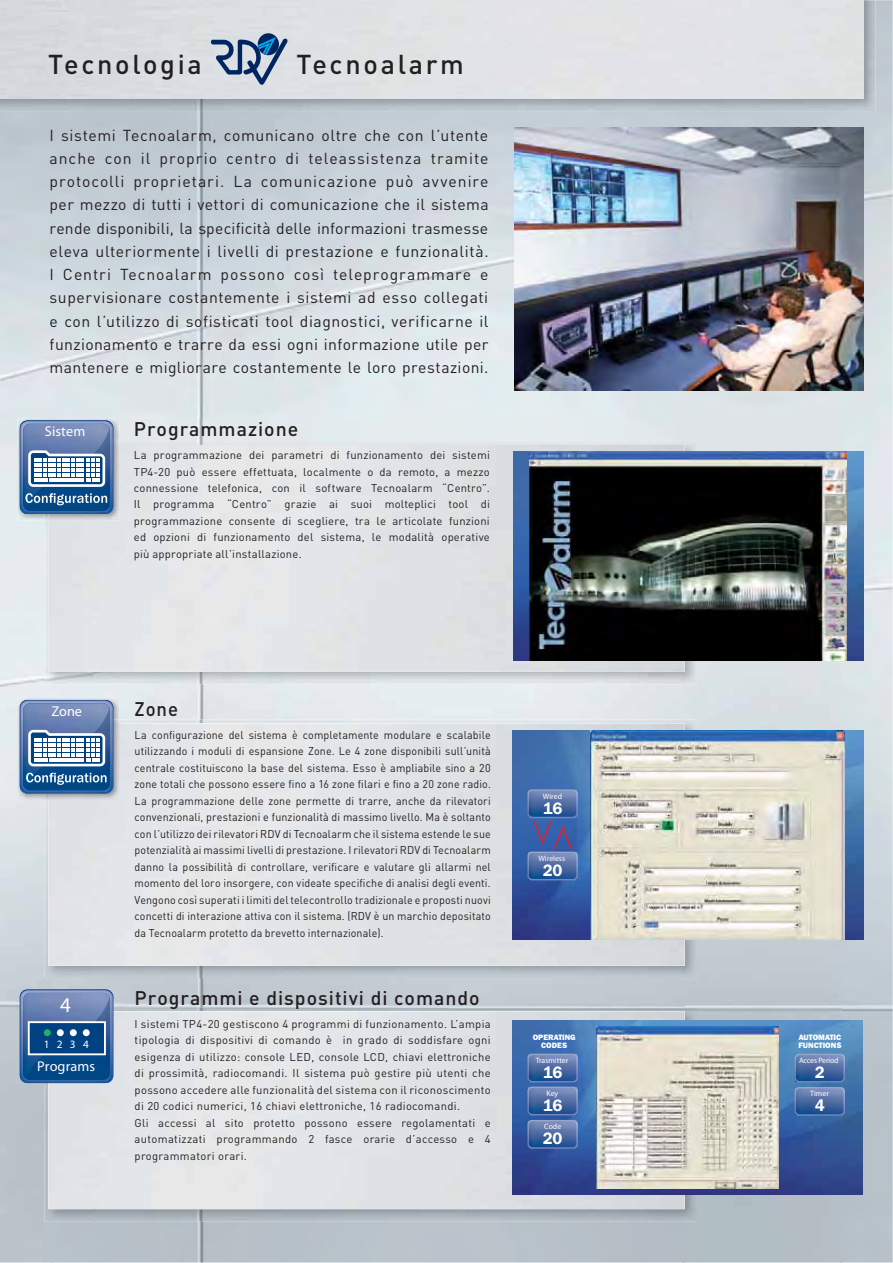
<style>
.page{position:relative;width:893px;height:1263px;background:#fff}
.page>*{position:absolute;margin:0;border:0;box-sizing:border-box;transform-origin:0 0}
.t1{font:500 27px "DIN";letter-spacing:.1em;color:#231f20}
.t2{font:500 21px "ITC Franklin Gothic Std";color:#fff}
.t3{font:500 19.5px "DIN";letter-spacing:.05em;color:#231f20}
.t4{font:500 19.5px "DIN";letter-spacing:.05em;color:#231f20;scale:.95 1}
.t5{font:600 16.35px "Franklin Gothic IT Cby BT";color:#fff}
.t6{font:15.75px/23.2px "DIN";letter-spacing:.025em;color:#231f20;text-align:justify}
.t7{font:500 14.25px "ITC Franklin Gothic Std";letter-spacing:.01em;color:#fff}
.t8{font:11.25px/16.5px "DIN";letter-spacing:.03em;color:#231f20;text-align:justify}
.t9{font:11.25px/16.5px "DIN";letter-spacing:.03em;color:#231f20;text-align:justify;scale:.95 1}
.t10{font:500 11.25px "ITC Franklin Gothic Std";color:#fff}
.t11{font:500 7.8px "ITC Franklin Gothic Std";color:#fff}
.t12{font:800 7.8px/8.2px "Franklin Gothic IT Cby BT";color:#fff;text-align:center}
.t13{font:500 7.8px "ITC Franklin Gothic Std";letter-spacing:-.02em;color:#fff}
</style>
<div class="page">
<img style="left:842px;top:0;width:51px;height:1263px">
<img style="left:0;top:111px;width:842px;height:309px">
<img style="left:0;top:420px;width:51px;height:843px">
<div style="left:120px;top:420px;width:722px;height:32px;background:#e3e8eb"></div>
<img style="left:684px;top:661px;width:158px;height:602px">
<div style="left:51px;top:684px;width:633px;height:36px;background:#e5eaef"></div>
<div style="left:51px;top:978px;width:633px;height:29px;background:#c1cad1"></div>
<div style="left:51px;top:1222px;width:633px;height:41px;background:#b7c0c9"></div>
<img style="left:0;top:0;width:875px;height:111px">
<img style="left:0;top:0;width:863px;height:99px">
<div style="left:120px;top:441px;width:577px;height:11px;background:#e2e5ea"></div>
<img style="left:44px;top:520px;width:50px;height:164px">
<img style="left:647px;top:661px;width:50px;height:23px">
<img style="left:94px;top:672px;width:553px;height:12px">
<img style="left:48px;top:445px;width:637px;height:227px">
<img style="left:513px;top:452px;width:350px;height:209px">
<img style="left:529px;top:452px;width:317px;height:209px">
<img style="left:120px;top:720px;width:577px;height:10px">
<img style="left:44px;top:800px;width:50px;height:178px">
<img style="left:647px;top:940px;width:50px;height:38px">
<img style="left:94px;top:966px;width:553px;height:12px">
<img style="left:48px;top:724px;width:637px;height:242px">
<img style="left:113px;top:1007px;width:584px;height:14px">
<img style="left:44px;top:1083px;width:50px;height:139px">
<img style="left:647px;top:1195px;width:50px;height:27px">
<img style="left:94px;top:1209px;width:553px;height:13px">
<img style="left:48px;top:1011px;width:637px;height:198px">
<img style="left:513px;top:1021px;width:350px;height:174px">
<img style="left:513px;top:730px;width:350px;height:210px">
<img style="left:514px;top:128px;width:349px;height:263px">
<img style="left:597px;top:1027px;width:182px;height:162px">
<img style="left:590px;top:730px;width:254px;height:210px">
<img style="left:794px;top:1054px;width:51px;height:28px">
<img style="left:794px;top:1087px;width:51px;height:29px">
<img style="left:527px;top:1087px;width:51px;height:28px">
<img style="left:527px;top:1054px;width:51px;height:28px">
<img style="left:527px;top:1120px;width:51px;height:29px">
<img style="left:17px;top:697px;width:103px;height:103px">
<img style="left:48px;top:724px;width:72px;height:76px">
<img style="left:20px;top:701px;width:93px;height:92px">
<img style="left:23px;top:703px;width:87px;height:86px">
<svg style="left:28px;top:730px;width:77px;height:36px"></svg>
<svg style="left:26px;top:773px;width:81px;height:12px"></svg>
<img style="left:17px;top:418px;width:103px;height:102px">
<img style="left:48px;top:445px;width:72px;height:75px">
<img style="left:20px;top:420px;width:93px;height:94px">
<img style="left:20px;top:421px;width:93px;height:92px">
<img style="left:26px;top:509px;width:84px;height:2px">
<img style="left:23px;top:424px;width:87px;height:85px">
<svg style="left:28px;top:450px;width:77px;height:37px"></svg>
<svg style="left:25px;top:493px;width:82px;height:12px"></svg>
<img style="left:20px;top:990px;width:93px;height:92px">
<img style="left:23px;top:993px;width:87px;height:86px">
<div style="left:29px;top:1022px;width:76px;height:32px;background:#004181"></div>
<div style="left:28px;top:1021px;width:78px;height:34px;border:2px solid #fff"></div>
<div style="left:44px;top:1029px;width:7px;height:7px;background:#1db360;border-radius:50%"></div>
<div style="left:57px;top:1029px;width:7px;height:7px;background:#fff;border-radius:50%"></div>
<div style="left:70px;top:1029px;width:7px;height:7px;background:#fff;border-radius:50%"></div>
<div style="left:83px;top:1029px;width:7px;height:7px;background:#fff;border-radius:50%"></div>
<svg style="left:258px;top:33px;width:21px;height:22px"></svg>
<svg style="left:210px;top:37px;width:78px;height:49px;background:#8fa1ba"></svg>
<img style="left:527px;top:789px;width:51px;height:29px">
<img style="left:527px;top:852px;width:51px;height:28px">
<svg style="left:532px;top:819px;width:41px;height:32px"></svg>
<h1 class="t1" style="left:48px;top:55px;width:155px">Tecnologia</h1>
<h1 class="t1" style="left:296px;top:55px;width:169px">Tecnoalarm</h1>
<p class="t6" style="left:50px;top:125px;width:440px">I sistemi Tecnoalarm, comunicano oltre che con l’utente anche con il proprio centro di teleassistenza tramite protocolli proprietari. La comunicazione può avvenire per mezzo di tutti i vettori di comunicazione che il sistema rende disponibili, la specificità delle informazioni trasmesse eleva ulteriormente i livelli di prestazione e funzionalità.<br>I Centri Tecnoalarm possono così teleprogrammare e supervisionare costantemente i sistemi ad esso collegati e con l’utilizzo di sofisticati tool diagnostici, verificarne il funzionamento e trarre da essi ogni informazione utile per mantenere e migliorare costantemente le loro prestazioni.</p>
<p class="t7" style="left:45px;top:426px;width:42px">Sistem</p>
<h3 class="t3" style="left:134px;top:422px;width:166px">Programmazione</h3>
<p class="t8" style="left:134px;top:448px;width:358px">La programmazione dei parametri di funzionamento dei sistemi TP4-20 può essere effettuata, localmente o da remoto, a mezzo connessione telefonica, con il software Tecnoalarm “Centro”.<br>Il programma “Centro” grazie ai suoi molteplici tool di programmazione consente di scegliere, tra le articolate funzioni ed opzioni di funzionamento del sistema, le modalità operative più appropriate all’installazione.</p>
<p class="t7" style="left:51px;top:706px;width:32px">Zone</p>
<h3 class="t4" style="left:135px;top:702px;width:47px">Zone</h3>
<p class="t9" style="left:135px;top:728px;width:377px">La configurazione del sistema è completamente modulare e scalabile utilizzando i moduli di espansione Zone. Le 4 zone disponibili sull’unità centrale costituiscono la base del sistema. Esso è ampliabile sino a 20 zone totali che possono essere fino a 16 zone filari e fino a 20 zone radio.<br>La programmazione delle zone permette di trarre, anche da rilevatori convenzionali, prestazioni e funzionalità di massimo livello. Ma è soltanto con l’utilizzo dei rilevatori RDV di Tecnoalarm che il sistema estende le sue potenzialità ai massimi livelli di prestazione. I rilevatori RDV di Tecnoalarm danno la possibilità di controllare, verificare e valutare gli allarmi nel momento del loro insorgere, con videate specifiche di analisi degli eventi.<br>Vengono così superati i limiti del telecontrollo tradizionale e proposti nuovi concetti di interazione attiva con il sistema. (RDV è un marchio depositato da Tecnoalarm protetto da brevetto internazionale).</p>
<p class="t11" style="left:543px;top:793px;width:21px">Wired</p>
<h3 class="t5" style="left:543px;top:798px;width:21px">16</h3>
<p class="t11" style="left:538px;top:856px;width:28px">Wireless</p>
<h3 class="t5" style="left:543px;top:861px;width:21px">20</h3>
<h2 class="t2" style="left:60px;top:997px;width:12px">4</h2>
<p class="t10" style="left:44px;top:1040px;width:47px">1234</p>
<p class="t7" style="left:37px;top:1061px;width:59px">Programs</p>
<h3 class="t3" style="left:135px;top:991px;width:347px">Programmi e dispositivi di comando</h3>
<p class="t8" style="left:135px;top:1017px;width:358px;text-align:left">I sistemi TP4-20 gestiscono 4 programmi di funzionamento. L’ampia tipologia di dispositivi di comando è in grado di soddisfare ogni esigenza di utilizzo: console LED, console LCD, chiavi elettroniche di prossimità, radiocomandi. Il sistema può gestire più utenti che possono accedere alle funzionalità del sistema con il riconoscimento di 20 codici numerici, 16 chiavi elettroniche, 16 radiocomandi.<br>Gli accessi al sito protetto possono essere regolamentati e automatizzati programmando 2 fasce orarie d’accesso e 4 programmatori orari.</p>
<p class="t12" style="left:533px;top:1034px;width:44px">OPERATING<br>CODES</p>
<p class="t12" style="left:798px;top:1034px;width:44px;text-align:left">AUTOMATIC<br>FUNCTIONS</p>
<p class="t11" style="left:536px;top:1058px;width:34px">Trasmitter</p>
<h3 class="t5" style="left:543px;top:1063px;width:21px">16</h3>
<p class="t11" style="left:547px;top:1091px;width:13px">Key</p>
<h3 class="t5" style="left:543px;top:1096px;width:21px">16</h3>
<p class="t11" style="left:544px;top:1124px;width:19px">Code</p>
<h3 class="t5" style="left:543px;top:1129px;width:21px">20</h3>
<p class="t13" style="left:799px;top:1058px;width:41px">Acces Period</p>
<h3 class="t5" style="left:815px;top:1063px;width:11px">2</h3>
<p class="t11" style="left:810px;top:1091px;width:20px">Timer</p>
<h3 class="t5" style="left:815px;top:1096px;width:11px">4</h3>
</div>
